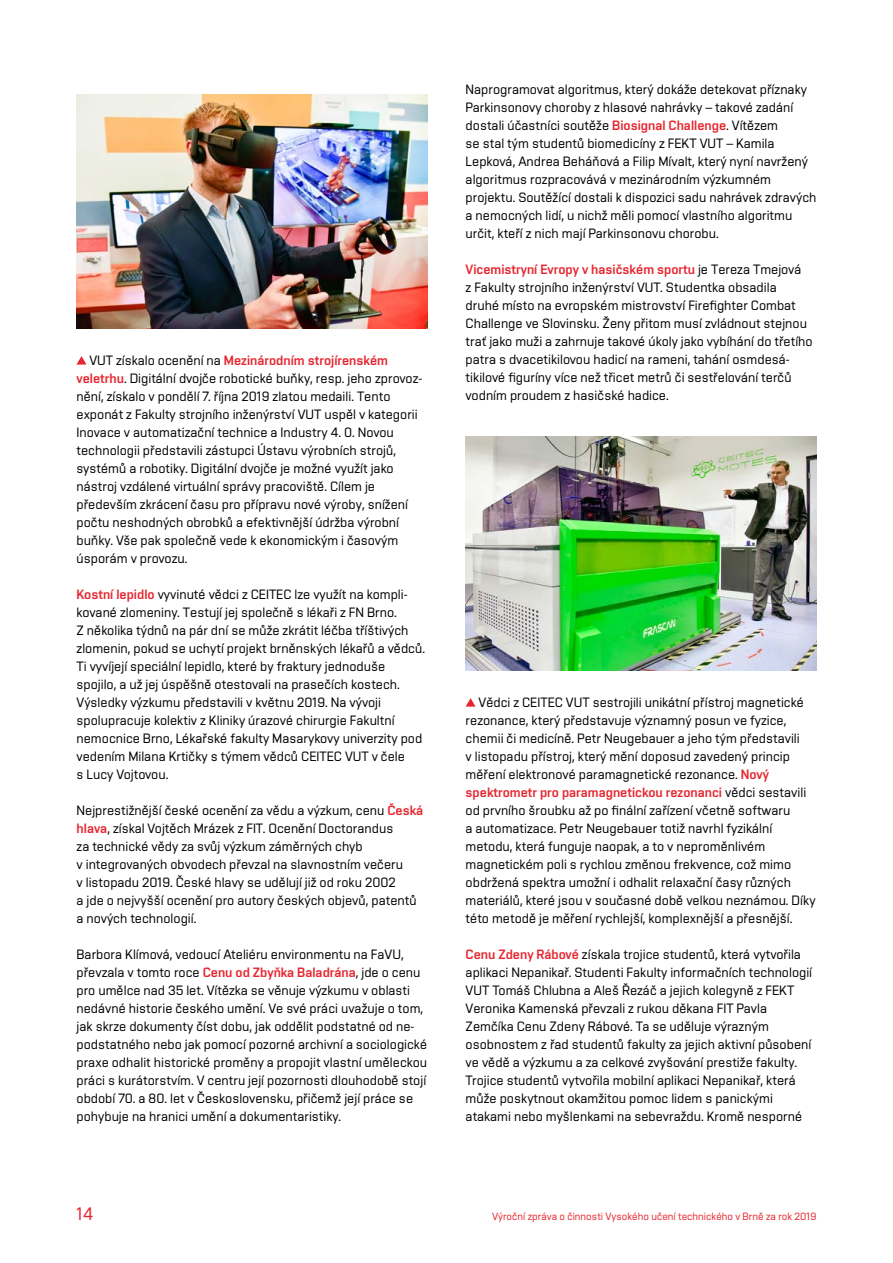
<style>
.page{position:relative;width:893px;height:1263px;background:#fff}
.page>*{position:absolute;margin:0;border:0;box-sizing:border-box;transform-origin:0 0}
.t1{font:18px "Vafle Light VUT";color:#e6262f}
.t2{font:13.5px/18px "Vafle Light VUT";color:#000}
.t3{font:13.5px "Vafle VUT";color:#e6262f}
.t4{font:10.5px "Vafle Light VUT";color:#e6262f}
.s1{font-family:"Vafle Light VUT";color:#000}
.s2{font-family:"Vafle VUT";color:#e6262f}
</style>
<div class="page">
<img style="left:77px;top:94px;width:350px;height:234px">
<svg style="left:77px;top:356px;width:9px;height:9px"></svg>
<img style="left:466px;top:436px;width:350px;height:234px">
<svg style="left:466px;top:698px;width:10px;height:9px"></svg>
<p class="t3" style="left:89px;top:352px;width:300px"><span class="s1">VUT získalo ocenění na</span> Mezinárodním strojírenském</p>
<p class="t2" style="left:77px;top:369px;width:347px"><span class="s2">veletrhu</span>. Digitální dvojče robotické buňky, resp. jeho zprovoz&shy;nění, získalo v pondělí 7. října 2019 zlatou medaili. Tento exponát z Fakulty strojního inženýrství VUT uspěl v kategorii Inovace v automatizační technice a Industry 4. 0. Novou technologii představili zástupci Ústavu výrobních strojů, systémů a robotiky. Digitální dvojče je možné využít jako nástroj vzdálené virtuální správy pracoviště. Cílem je především zkrácení času pro přípravu nové výroby, snížení počtu neshodných obrobků a efektivnější údržba výrobní buňky. Vše pak společně vede k ekonomickým i časovým úsporám v provozu.</p>
<p class="t2" style="left:77px;top:585px;width:350px"><span class="s2">Kostní lepidlo</span> vyvinuté vědci z CEITEC lze využít na kompli&shy;kované zlomeniny. Testují jej společně s lékaři z FN Brno.<br>Z několika týdnů na pár dní se může zkrátit léčba tříštivých zlomenin, pokud se uchytí projekt brněnských lékařů a vědců.<br>Ti vyvíjejí speciální lepidlo, které by fraktury jednoduše spojilo, a už jej úspěšně otestovali na prasečích kostech.<br>Výsledky výzkumu představili v květnu 2019. Na vývoji spolupracuje kolektiv z Kliniky úrazové chirurgie Fakultní nemocnice Brno, Lékařské fakulty Masarykovy univerzity pod vedením Milana Krtičky s týmem vědců CEITEC VUT v čele<br>s Lucy Vojtovou.</p>
<p class="t2" style="left:77px;top:801px;width:348px">Nejprestižnější české ocenění za vědu a výzkum, cenu <span class="s2">Česká hlava</span>, získal Vojtěch Mrázek z FIT. Ocenění Doctorandus<br>za technické vědy za svůj výzkum záměrných chyb<br>v integrovaných obvodech převzal na slavnostním večeru<br>v listopadu 2019. České hlavy se udělují již od roku 2002<br>a jde o nejvyšší ocenění pro autory českých objevů, patentů a nových technologií.</p>
<p class="t2" style="left:77px;top:945px;width:352px">Barbora Klímová, vedoucí Ateliéru environmentu na FaVU, převzala v tomto roce <span class="s2">Cenu od Zbyňka Baladrána</span>, jde o cenu pro umělce nad 35 let. Vítězka se věnuje výzkumu v oblasti nedávné historie českého umění. Ve své práci uvažuje o tom, jak skrze dokumenty číst dobu, jak oddělit podstatné od ne&shy;podstatného nebo jak pomocí pozorné archivní a sociologické praxe odhalit historické proměny a propojit vlastní uměleckou práci s kurátorstvím. V centru její pozornosti dlouhodobě stojí období 70. a 80. let v Československu, přičemž její práce se pohybuje na hranici umění a dokumentaristiky.</p>
<p class="t2" style="left:466px;top:81px;width:352px">Naprogramovat algoritmus, který dokáže detekovat příznaky Parkinsonovy choroby z hlasové nahrávky – takové zadání dostali účastníci soutěže <span class="s2">Biosignal Challenge</span>. Vítězem<br>se stal tým studentů biomedicíny z FEKT VUT – Kamila Lepková, Andrea Beháňová a Filip Mívalt, který nyní navržený algoritmus rozpracovává v mezinárodním výzkumném projektu. Soutěžící dostali k dispozici sadu nahrávek zdravých a nemocných lidí, u nichž měli pomocí vlastního algoritmu určit, kteří z nich mají Parkinsonovu chorobu.</p>
<p class="t3" style="left:466px;top:262px;width:337px">Vicemistryní Evropy v hasičském sportu <span class="s1">je Tereza Tmejová</span></p>
<p class="t2" style="left:466px;top:278px;width:349px">z Fakulty strojního inženýrství VUT. Studentka obsadila druhé místo na evropském mistrovství Firefighter Combat Challenge ve Slovinsku. Ženy přitom musí zvládnout stejnou trať jako muži a zahrnuje takové úkoly jako vybíhání do třetího patra s dvacetikilovou hadicí na rameni, tahání osmdesá&shy;tikilové figuríny více než třicet metrů či sestřelování terčů vodním proudem z hasičské hadice.</p>
<p class="t2" style="left:466px;top:693px;width:340px;text-indent:13px">Vědci z CEITEC VUT sestrojili unikátní přístroj magnetické rezonance, který představuje významný posun ve fyzice, chemii či medicíně. Petr Neugebauer a jeho tým představili v listopadu přístroj, který mění doposud zavedený princip měření elektronové paramagnetické rezonance. <span class="s2">Nový</span></p>
<p class="t3" style="left:466px;top:784px;width:342px">spektrometr pro paramagnetickou rezonanci <span class="s1">vědci sestavili</span></p>
<p class="t2" style="left:466px;top:801px;width:351px">od prvního šroubku až po finální zařízení včetně softwaru<br>a automatizace. Petr Neugebauer totiž navrhl fyzikální metodu, která funguje naopak, a to v neproměnlivém magnetickém poli s rychlou změnou frekvence, což mimo obdržená spektra umožní i odhalit relaxační časy různých materiálů, které jsou v současné době velkou neznámou. Díky této metodě je měření rychlejší, komplexnější a přesnější.</p>
<p class="t2" style="left:466px;top:945px;width:348px"><span class="s2">Cenu Zdeny Rábové</span> získala trojice studentů, která vytvořila aplikaci Nepanikař. Studenti Fakulty informačních technologií VUT Tomáš Chlubna a Aleš Řezáč a jejich kolegyně z FEKT Veronika Kamenská převzali z rukou děkana FIT Pavla Zemčíka Cenu Zdeny Rábové. Ta se uděluje výrazným osobnostem z řad studentů fakulty za jejich aktivní působení ve vědě a výzkumu a za celkové zvyšování prestiže fakulty.<br>Trojice studentů vytvořila mobilní aplikaci Nepanikař, která může poskytnout okamžitou pomoc lidem s panickými atakami nebo myšlenkami na sebevraždu. Kromě nesporné</p>
<h1 class="t1" style="left:77px;top:1204px;width:18px">14</h1>
<p class="t4" style="left:492px;top:1211px;width:326px">Výroční zpráva o činnosti Vysokého učení technického v Brně za rok 2019</p>
</div>
